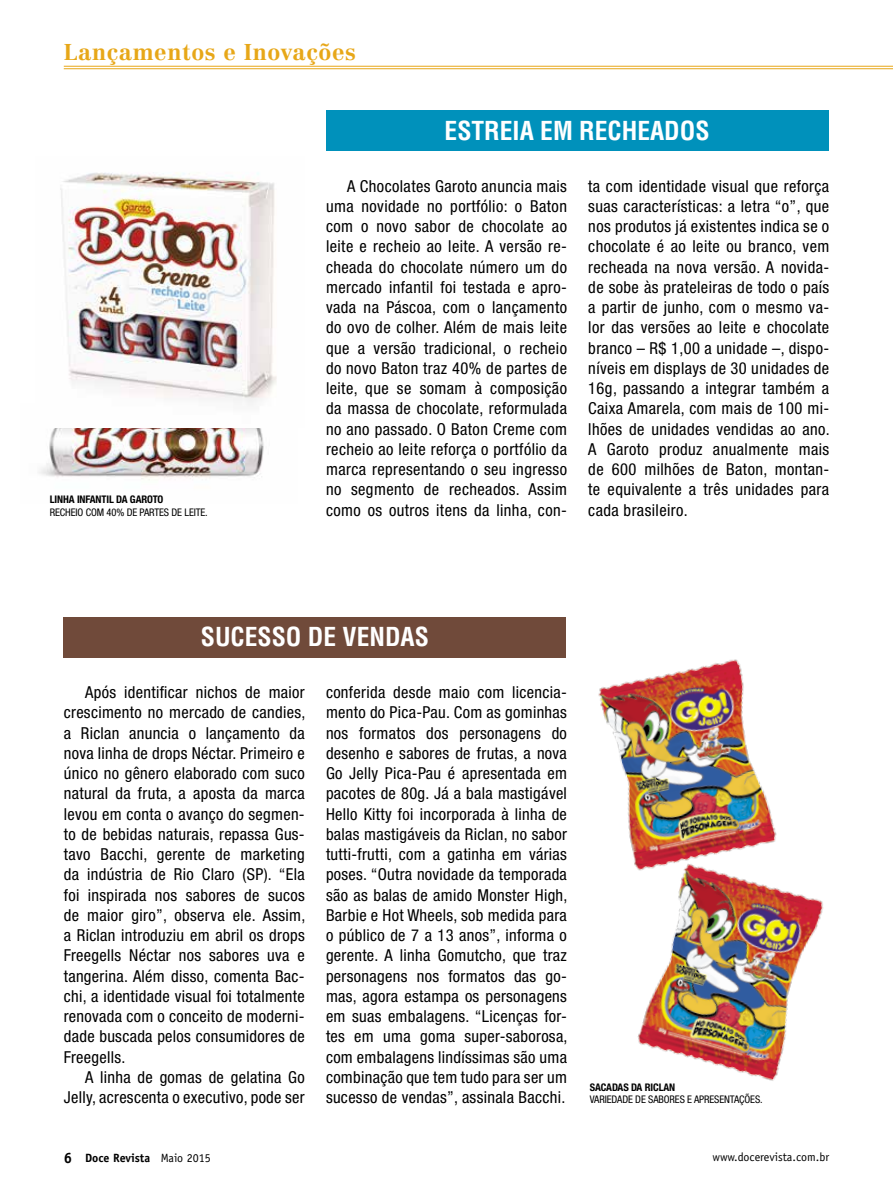
<style>
.page{position:relative;width:893px;height:1191px;background:#fff}
.page>*{position:absolute;margin:0;border:0;box-sizing:border-box;transform-origin:0 0}
.t1{font:700 condensed 25.5px "Helvetica LT Std";color:#fff}
.t2{font:700 22.5px "Centennial LT Std";letter-spacing:.025em;color:#e7a718}
.t3{font:condensed 16.5px/20.2px "Helvetica Neue LT Pro";letter-spacing:.02em;color:#000;text-align:justify}
.t4{font:12px "Officina Sans";color:#000}
.t5{font:700 12px "Officina Sans";color:#000}
.t6{font:condensed 10.5px "Helvetica Neue LT Pro";letter-spacing:-.01em;color:#000}
.t7{font:700 condensed 10.5px "Helvetica Neue LT Pro";letter-spacing:-.01em;color:#000}
.s1{font-size:15px}
.s2{font-weight:400}
</style>
<div class="page">
<hr style="left:64px;top:66px;width:829px;height:1px;background:#e7a718">
<hr style="left:64px;top:68px;width:829px;height:1px;background:#e7a718">
<div style="left:326px;top:111px;width:502px;height:40px;background:#0091bb"></div>
<img style="left:39px;top:428px;width:225px;height:52px">
<img style="left:60px;top:172px;width:217px;height:233px">
<div style="left:64px;top:617px;width:502px;height:40px;background:#704a3a"></div>
<img style="left:598px;top:659px;width:179px;height:181px">
<img style="left:630px;top:840px;width:194px;height:241px">
<h2 class="t2" style="left:64px;top:39px;width:294px">Lançamentos e Inovações</h2>
<h1 class="t1" style="left:445px;top:115px;width:266px">ESTREIA EM RECHEADOS</h1>
<p class="t7" style="left:50px;top:493px;width:115px">LINHA INFANTIL DA GAROTO</p>
<p class="t6" style="left:50px;top:506px;width:159px">RECHEIO COM 40% DE PARTES DE LEITE.</p>
<p class="t3" style="left:326px;top:175px;width:242px;text-indent:21px">A Chocolates Garoto anuncia mais uma novidade no portfólio: o Baton com o novo sabor de chocolate ao leite e recheio ao leite. A versão re&shy;cheada do chocolate número um do mercado infantil foi testada e apro&shy;vada na Páscoa, com o lançamento do ovo de colher. Além de mais leite que a versão tradicional, o recheio do novo Baton traz 40% de partes de leite, que se somam à composição da massa de chocolate, reformulada no ano passado. O Baton Creme com recheio ao leite reforça o portfólio da marca representando o seu ingresso no segmento de recheados. Assim como os outros itens da linha, con-</p>
<p class="t3" style="left:588px;top:175px;width:243px">ta com identidade visual que reforça suas características: a letra “o”, que nos produtos já existentes indica se o chocolate é ao leite ou branco, vem recheada na nova versão. A novida&shy;de sobe às prateleiras de todo o país a partir de junho, com o mesmo va&shy;lor das versões ao leite e chocolate branco – R$ 1,00 a unidade –, dispo&shy;níveis em displays de 30 unidades de 16g, passando a integrar também a Caixa Amarela, com mais de 100 mi&shy;lhões de unidades vendidas ao ano.<br>A Garoto produz anualmente mais de 600 milhões de Baton, montan&shy;te equivalente a três unidades para cada brasileiro.</p>
<h1 class="t1" style="left:201px;top:621px;width:230px">SUCESSO DE VENDAS</h1>
<p class="t3" style="left:326px;top:682px;width:243px">conferida desde maio com licencia&shy;mento do Pica-Pau. Com as gominhas nos formatos dos personagens do desenho e sabores de frutas, a nova Go Jelly Pica-Pau é apresentada em pacotes de 80g. Já a bala mastigável Hello Kitty foi incorporada à linha de balas mastigáveis da Riclan, no sabor tutti-frutti, com a gatinha em várias poses. “Outra novidade da temporada são as balas de amido Monster High, Barbie e Hot Wheels, sob medida para o público de 7 a 13 anos”, informa o gerente. A linha Gomutcho, que traz personagens nos formatos das go&shy;mas, agora estampa os personagens em suas embalagens. “Licenças for&shy;tes em uma goma super-saborosa, com embalagens lindíssimas são uma combinação que tem tudo para ser um sucesso de vendas”, assinala Bacchi.</p>
<p class="t3" style="left:64px;top:682px;width:243px;text-indent:21px">Após identificar nichos de maior crescimento no mercado de candies, a Riclan anuncia o lançamento da nova linha de drops Néctar. Primeiro e único no gênero elaborado com suco natural da fruta, a aposta da marca levou em conta o avanço do segmen&shy;to de bebidas naturais, repassa Gus&shy;tavo Bacchi, gerente de marketing da indústria de Rio Claro (SP). “Ela foi inspirada nos sabores de sucos de maior giro”, observa ele. Assim, a Riclan introduziu em abril os drops Freegells Néctar nos sabores uva e tangerina. Além disso, comenta Bac&shy;chi, a identidade visual foi totalmente renovada com o conceito de moderni&shy;dade buscada pelos consumidores de Freegells.</p>
<p class="t3" style="left:64px;top:1066px;width:242px;text-align:right">A linha de gomas de gelatina Go<br>Jelly, acrescenta o executivo, pode ser</p>
<p class="t7" style="left:590px;top:1080px;width:87px">SACADAS DA RICLAN</p>
<p class="t6" style="left:590px;top:1093px;width:174px">VARIEDADE DE SABORES E APRESENTAÇÕES.</p>
<p class="t5" style="left:64px;top:1150px;width:149px"><span class="s1">6</span> Doce Revista <span class="s2">Maio 2015</span></p>
<p class="t4" style="left:712px;top:1150px;width:118px">www.docerevista.com.br</p>
</div>
